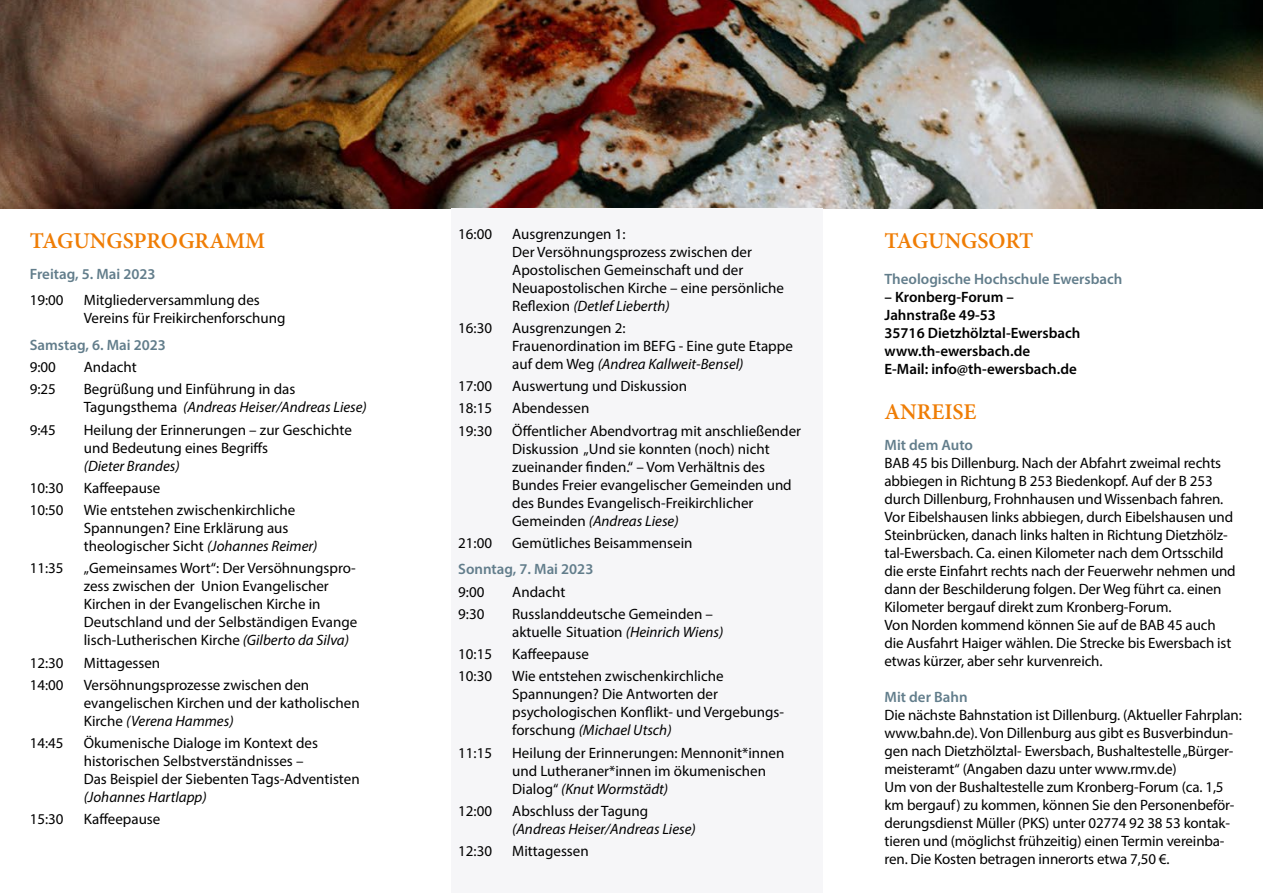
<style>
.page{position:relative;width:1263px;height:893px;background:#fff}
.page>*{position:absolute;margin:0;border:0;box-sizing:border-box;transform-origin:0 0}
.t1{font:600 22.5px "Minion Pro";color:#ef7d05}
.t2{font:15px/18px "Myriad Pro";color:#000}
.t3{font:600 15px/18px "Myriad Pro";color:#000}
.t4{font:600 15px "Myriad Pro";color:#627d8b}
.t5{font:italic 15px "Myriad Pro";color:#000}
.s1{font-style:italic}
</style>
<div class="page">
<img style="left:0;top:0;width:1263px;height:208px">
<div style="left:452px;top:208px;width:371px;height:685px;background:#f6f6f8"></div>
<h1 class="t1" style="left:30px;top:225px;width:237px">TAGUNGSPROGRAMM</h1>
<p class="t4" style="left:30px;top:264px;width:127px">Freitag, 5. Mai 2023</p>
<p class="t2" style="left:30px;top:291px;width:35px">19:00</p>
<p class="t2" style="left:84px;top:291px;width:203px">Mitgliederversammlung des<br>Vereins für Freikirchenforschung</p>
<p class="t4" style="left:30px;top:335px;width:138px">Samstag, 6. Mai 2023</p>
<p class="t2" style="left:30px;top:358px;width:28px">9:00</p>
<p class="t2" style="left:84px;top:358px;width:55px">Andacht</p>
<p class="t2" style="left:30px;top:380px;width:28px">9:25</p>
<p class="t2" style="left:84px;top:380px;width:285px">Begrüßung und Einführung in das<br>Tagungsthema <span class="s1">(Andreas Heiser/Andreas Liese)</span></p>
<p class="t2" style="left:30px;top:420px;width:28px">9:45</p>
<p class="t2" style="left:84px;top:420px;width:270px">Heilung der Erinnerungen – zur Geschichte und Bedeutung eines Begriffs</p>
<p class="t5" style="left:84px;top:456px;width:97px">(Dieter Brandes)</p>
<p class="t2" style="left:30px;top:479px;width:35px">10:30</p>
<p class="t2" style="left:84px;top:479px;width:78px">Kaffeepause</p>
<p class="t2" style="left:30px;top:501px;width:35px">10:50</p>
<p class="t2" style="left:84px;top:501px;width:235px">Wie entstehen zwischenkirchliche<br>Spannungen? Eine Erklärung aus theologischer Sicht <span class="s1">(Johannes Reimer)</span></p>
<p class="t2" style="left:30px;top:559px;width:35px">11:35</p>
<p class="t2" style="left:84px;top:559px;width:275px">„Gemeinsames Wort“: Der Versöhnungspro&shy;zess zwischen der Union Evangelischer Kirchen in der Evangelischen Kirche in Deutschland und der Selbständigen Evange lisch-Lutherischen Kirche <span class="s1">(Gilberto da Silva)</span></p>
<p class="t2" style="left:30px;top:653px;width:35px">12:30</p>
<p class="t2" style="left:84px;top:653px;width:78px">Mittagessen</p>
<p class="t2" style="left:30px;top:676px;width:35px">14:00</p>
<p class="t2" style="left:84px;top:676px;width:277px">Versöhnungsprozesse zwischen den evangelischen Kirchen und der katholischen<br>Kirche <span class="s1">(Verena Hammes)</span></p>
<p class="t2" style="left:30px;top:734px;width:35px">14:45</p>
<p class="t2" style="left:84px;top:734px;width:277px">Ökumenische Dialoge im Kontext des historischen Selbstverständnisses –<br>Das Beispiel der Siebenten Tags-Adventisten</p>
<p class="t5" style="left:84px;top:788px;width:124px">(Johannes Hartlapp)</p>
<p class="t2" style="left:30px;top:810px;width:35px">15:30</p>
<p class="t2" style="left:84px;top:810px;width:78px">Kaffeepause</p>
<p class="t2" style="left:458px;top:224px;width:35px">16:00</p>
<p class="t2" style="left:512px;top:224px;width:273px">Ausgrenzungen 1:<br>Der Versöhnungsprozess zwischen der Apostolischen Gemeinschaft und der Neuapostolischen Kirche – eine persönliche Reflexion <span class="s1">(Detlef Lieberth)</span></p>
<p class="t2" style="left:458px;top:319px;width:35px">16:30</p>
<p class="t2" style="left:512px;top:319px;width:282px">Ausgrenzungen 2:<br>Frauenordination im BEFG - Eine gute Etappe auf dem Weg <span class="s1">(Andrea Kallweit-Bensel)</span></p>
<p class="t2" style="left:458px;top:377px;width:35px">17:00</p>
<p class="t2" style="left:512px;top:377px;width:176px">Auswertung und Diskussion</p>
<p class="t2" style="left:458px;top:399px;width:35px">18:15</p>
<p class="t2" style="left:512px;top:399px;width:79px">Abendessen</p>
<p class="t2" style="left:458px;top:421px;width:35px">19:30</p>
<p class="t2" style="left:512px;top:421px;width:290px">Öffentlicher Abendvortrag mit anschließender Diskussion „Und sie konnten (noch) nicht zueinander finden.“ – Vom Verhältnis des Bundes Freier evangelischer Gemeinden und des Bundes Evangelisch-Freikirchlicher Gemeinden <span class="s1">(Andreas Liese)</span></p>
<p class="t2" style="left:458px;top:534px;width:35px">21:00</p>
<p class="t2" style="left:512px;top:534px;width:182px">Gemütliches Beisammensein</p>
<p class="t4" style="left:458px;top:560px;width:137px">Sonntag, 7. Mai 2023</p>
<p class="t2" style="left:458px;top:582px;width:28px">9:00</p>
<p class="t2" style="left:512px;top:582px;width:55px">Andacht</p>
<p class="t2" style="left:458px;top:605px;width:28px">9:30</p>
<p class="t2" style="left:512px;top:605px;width:213px">Russlanddeutsche Gemeinden – aktuelle Situation <span class="s1">(Heinrich Wiens)</span></p>
<p class="t2" style="left:458px;top:645px;width:35px">10:15</p>
<p class="t2" style="left:512px;top:645px;width:78px">Kaffeepause</p>
<p class="t2" style="left:458px;top:667px;width:35px">10:30</p>
<p class="t2" style="left:512px;top:667px;width:273px">Wie entstehen zwischenkirchliche Spannungen? Die Antworten der psychologischen Konflikt- und Vergebungs&shy;forschung <span class="s1">(Michael Utsch)</span></p>
<p class="t2" style="left:458px;top:743px;width:35px">11:15</p>
<p class="t2" style="left:512px;top:743px;width:274px">Heilung der Erinnerungen: Mennonit*innen und Lutheraner*innen im ökumenischen<br>Dialog“ <span class="s1">(Knut Wormstädt)</span></p>
<p class="t2" style="left:458px;top:802px;width:35px">12:00</p>
<p class="t2" style="left:512px;top:802px;width:138px">Abschluss der Tagung</p>
<p class="t5" style="left:512px;top:820px;width:185px">(Andreas Heiser/Andreas Liese)</p>
<p class="t2" style="left:458px;top:842px;width:35px">12:30</p>
<p class="t2" style="left:512px;top:842px;width:78px">Mittagessen</p>
<h1 class="t1" style="left:884px;top:225px;width:150px">TAGUNGSORT</h1>
<p class="t4" style="left:884px;top:270px;width:239px">Theologische Hochschule Ewersbach</p>
<p class="t3" style="left:884px;top:288px;width:197px">– Kronberg-Forum –<br>Jahnstraße 49-53<br>35716 Dietzhölztal-Ewersbach www.th-ewersbach.de<br>E-Mail: info@th-ewersbach.de</p>
<h1 class="t1" style="left:884px;top:396px;width:93px">ANREISE</h1>
<p class="t4" style="left:884px;top:435px;width:90px">Mit dem Auto</p>
<p class="t2" style="left:884px;top:454px;width:353px">BAB 45 bis Dillenburg. Nach der Abfahrt zweimal rechts abbiegen in Richtung B 253 Biedenkopf. Auf der B 253 durch Dillenburg, Frohnhausen und Wissenbach fahren.<br>Vor Eibelshausen links abbiegen, durch Eibelshausen und Steinbrücken, danach links halten in Richtung Dietzhölz&shy;tal-Ewersbach. Ca. einen Kilometer nach dem Ortsschild die erste Einfahrt rechts nach der Feuerwehr nehmen und dann der Beschilderung folgen. Der Weg führt ca. einen Kilometer bergauf direkt zum Kronberg-Forum.<br>Von Norden kommend können Sie auf de BAB 45 auch die Ausfahrt Haiger wählen. Die Strecke bis Ewersbach ist etwas kürzer, aber sehr kurvenreich.</p>
<p class="t4" style="left:884px;top:687px;width:85px">Mit der Bahn</p>
<p class="t2" style="left:884px;top:706px;width:359px">Die nächste Bahnstation ist Dillenburg. (Aktueller Fahrplan: www.bahn.de). Von Dillenburg aus gibt es Busverbindun&shy;gen nach Dietzhölztal- Ewersbach, Bushaltestelle „Bürger&shy;meisteramt“ (Angaben dazu unter www.rmv.de)<br>Um von der Bushaltestelle zum Kronberg-Forum (ca. 1,5 km bergauf) zu kommen, können Sie den Personenbeför&shy;derungsdienst Müller (PKS) unter 02774 92 38 53 kontak&shy;tieren und (möglichst frühzeitig) einen Termin vereinba&shy;ren. Die Kosten betragen innerorts etwa 7,50 €.</p>
</div>
